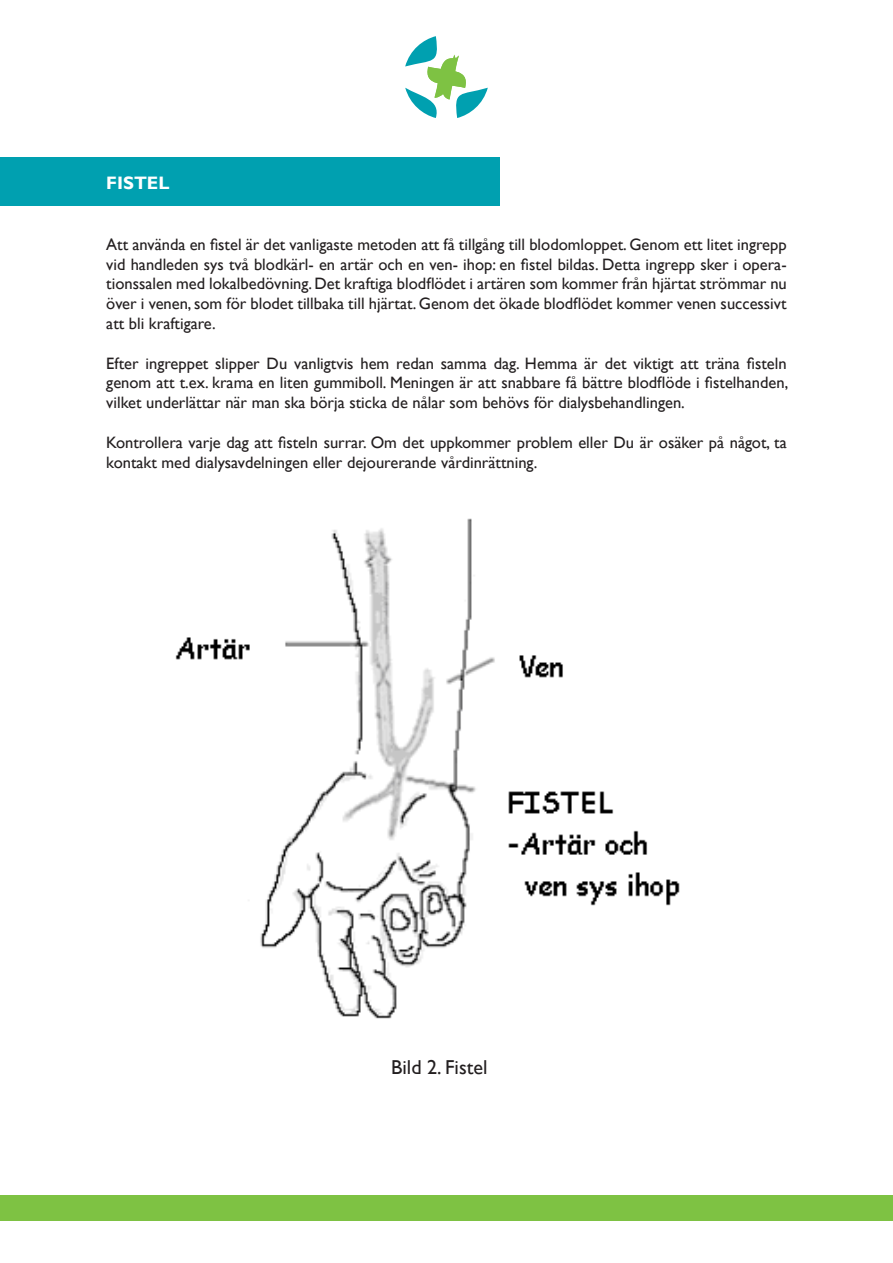
<style>
.page{position:relative;width:893px;height:1263px;background:#fff}
.page>*{position:absolute;margin:0;border:0;box-sizing:border-box;transform-origin:0 0}
.t1{font:20.1px "Gill Sans";color:#231f20}
.t2{font:700 18px "Gill Sans";color:#fff}
.t3{font:16.5px/19.8px "Gill Sans";color:#231f20;text-align:justify}
</style>
<div class="page">
<div style="left:0;top:1195px;width:893px;height:25px;background:#7ec243"></div>
<svg style="left:405px;top:36px;width:83px;height:82px"></svg>
<div style="left:0;top:157px;width:500px;height:49px;background:#00a0b0"></div>
<img style="left:175px;top:518px;width:505px;height:501px">
<p class="t2" style="left:106px;top:172px;width:65px">FISTEL</p>
<p class="t3" style="left:106px;top:235px;width:682px">Att använda en fistel är det vanligaste metoden att få tillgång till blodomloppet. Genom ett litet ingrepp vid handleden sys två blodkärl- en artär och en ven- ihop: en fistel bildas. Detta ingrepp sker i opera&shy;tionssalen med lokalbedövning. Det kraftiga blodflödet i artären som kommer från hjärtat strömmar nu över i venen, som för blodet tillbaka till hjärtat. Genom det ökade blodflödet kommer venen successivt att bli kraftigare.</p>
<p class="t3" style="left:106px;top:353px;width:683px">Efter ingreppet slipper Du vanligtvis hem redan samma dag. Hemma är det viktigt att träna fisteln genom att t.ex. krama en liten gummiboll. Meningen är att snabbare få bättre blodflöde i fistelhanden, vilket underlättar när man ska börja sticka de nålar som behövs för dialysbehandlingen.</p>
<p class="t3" style="left:106px;top:433px;width:682px">Kontrollera varje dag att fisteln surrar. Om det uppkommer problem eller Du är osäker på något, ta kontakt med dialysavdelningen eller dejourerande vårdinrättning.</p>
<p class="t1" style="left:391px;top:1055px;width:98px">Bild 2. Fistel</p>
</div>
